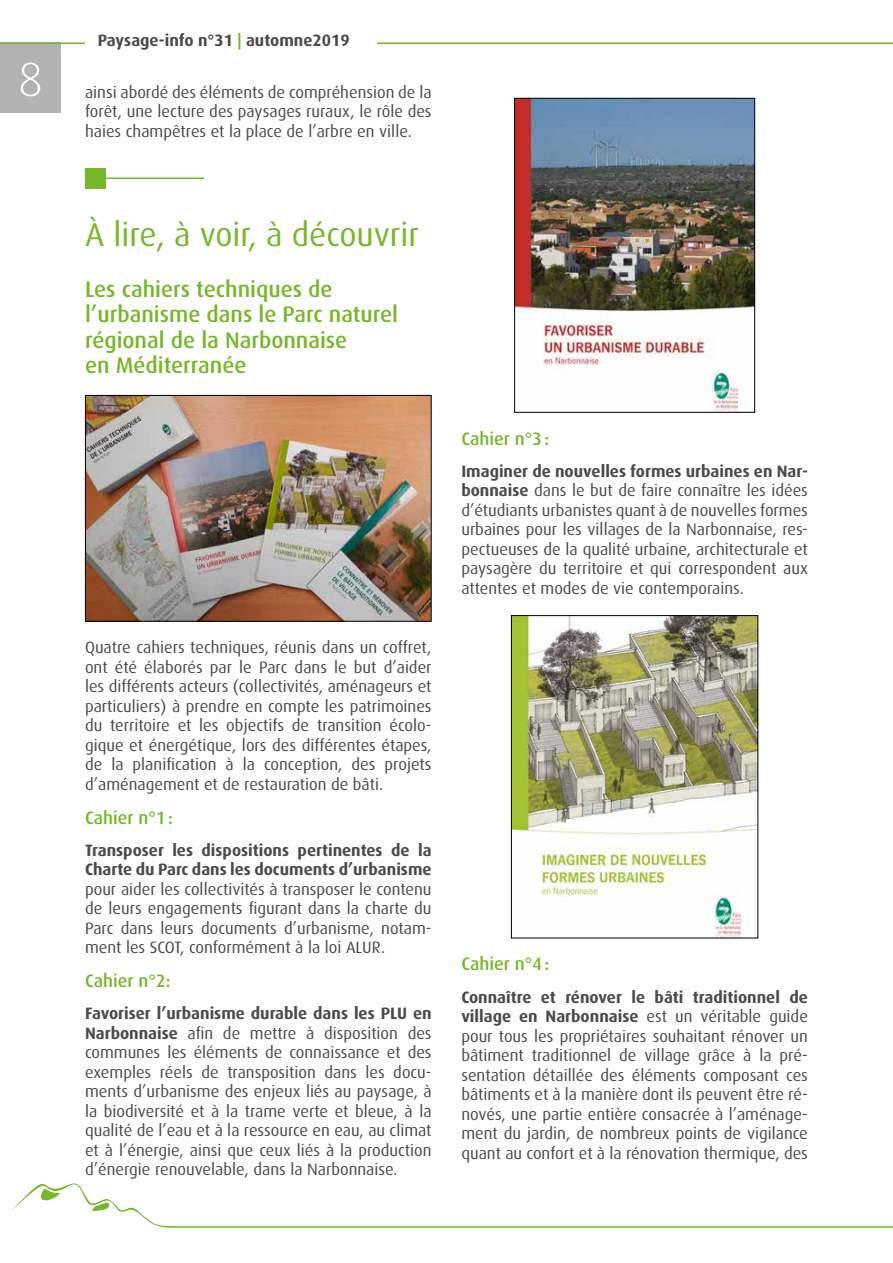
<style>
.page{position:relative;width:893px;height:1263px;background:#fff}
.page>*{position:absolute;margin:0;border:0;box-sizing:border-box;transform-origin:0 0}
.t1{font:300 48px "Dax OT";color:#fff;scale:1.05 1}
.t2{font:33px "Dax OT";color:#76b82a}
.t3{font:500 22.5px/25.5px "Dax OT";color:#76b82a}
.t4{font:500 18px "Dax OT";color:#76b82a}
.t5{font:16.5px/19.5px "Dax OT";color:#4a4a49;text-align:justify}
.t6{font:700 16.5px/19.5px "Dax OT";color:#4a4a49}
.s1{color:#76b82a}
.s2{font-weight:700}
</style>
<div class="page">
<div style="left:0;top:42px;width:61px;height:71px;background:#b3b2b2"></div>
<svg style="left:11px;top:1183px;width:882px;height:45px"></svg>
<hr style="left:0;top:42px;width:893px;height:2px;background:#76b82a">
<div style="left:85px;top:0;width:292px;height:85px;background:#fff"></div>
<div style="left:85px;top:168px;width:21px;height:20px;background:#76b82a"></div>
<hr style="left:95px;top:177px;width:109px;height:2px;background:#76b82a">
<img style="left:87px;top:397px;width:343px;height:223px">
<div style="left:85px;top:395px;width:347px;height:227px;border:1px solid #000"></div>
<img style="left:516px;top:100px;width:237px;height:311px">
<div style="left:514px;top:98px;width:241px;height:315px;border:1px solid #000"></div>
<img style="left:513px;top:617px;width:243px;height:319px">
<div style="left:511px;top:615px;width:247px;height:323px;border:1px solid #000"></div>
<h1 class="t1" style="left:18px;top:53px;width:26px">8</h1>
<p class="t6" style="left:98px;top:30px;width:253px">Paysage-info n°31 <span class="s1">|</span> automne2019</p>
<p class="t5" style="left:85px;top:82px;width:348px">ainsi abordé des éléments de compréhension de la forêt, une lecture des paysages ruraux, le rôle des haies champêtres et la place de l’arbre en ville.</p>
<h2 class="t2" style="left:85px;top:216px;width:336px">À lire, à voir, à découvrir</h2>
<h3 class="t3" style="left:85px;top:276px;width:315px">Les cahiers techniques de l’urbanisme dans le Parc naturel régional de la Narbonnaise<br>en Méditerranée</h3>
<p class="t5" style="left:85px;top:638px;width:348px">Quatre cahiers techniques, réunis dans un coffret, ont été élaborés par le Parc dans le but d’aider les différents acteurs (collectivités, aménageurs et particuliers) à prendre en compte les patrimoines du territoire et les objectifs de transition écolo&shy;gique et énergétique, lors des différentes étapes, de la planification à la conception, des projets d’aménagement et de restauration de bâti.</p>
<p class="t4" style="left:85px;top:807px;width:89px">Cahier n°1:</p>
<p class="t6" style="left:85px;top:840px;width:348px">Transposer les dispositions pertinentes de la<br>Charte du Parc dans les documents d’urbanisme</p>
<p class="t5" style="left:85px;top:879px;width:348px">pour aider les collectivités à transposer le contenu de leurs engagements figurant dans la charte du Parc dans leurs documents d’urbanisme, notam&shy;ment les SCOT, conformément à la loi ALUR.</p>
<p class="t4" style="left:85px;top:971px;width:87px">Cahier n°2:</p>
<p class="t5" style="left:85px;top:1004px;width:348px"><span class="s2">Favoriser l’urbanisme durable dans les PLU en Narbonnaise</span> afin de mettre à disposition des communes les éléments de connaissance et des exemples réels de transposition dans les docu&shy;ments d’urbanisme des enjeux liés au paysage, à la biodiversité et à la trame verte et bleue, à la qualité de l’eau et à la ressource en eau, au climat et à l’énergie, ainsi que ceux liés à la production d’énergie renouvelable, dans la Narbonnaise.</p>
<p class="t4" style="left:461px;top:428px;width:89px">Cahier n°3:</p>
<p class="t5" style="left:461px;top:462px;width:348px"><span class="s2">Imaginer de nouvelles formes urbaines en Nar&shy;bonnaise</span> dans le but de faire connaître les idées d’étudiants urbanistes quant à de nouvelles formes urbaines pour les villages de la Narbonnaise, res&shy;pectueuses de la qualité urbaine, architecturale et paysagère du territoire et qui correspondent aux attentes et modes de vie contemporains.</p>
<p class="t4" style="left:461px;top:954px;width:89px">Cahier n°4:</p>
<p class="t5" style="left:461px;top:987px;width:348px"><span class="s2">Connaître et rénover le bâti traditionnel de village en Narbonnaise</span> est un véritable guide pour tous les propriétaires souhaitant rénover un bâtiment traditionnel de village grâce à la pré&shy;sentation détaillée des éléments composant ces bâtiments et à la manière dont ils peuvent être ré&shy;novés, une partie entière consacrée à l’aménage&shy;ment du jardin, de nombreux points de vigilance quant au confort et à la rénovation thermique, des</p>
</div>
